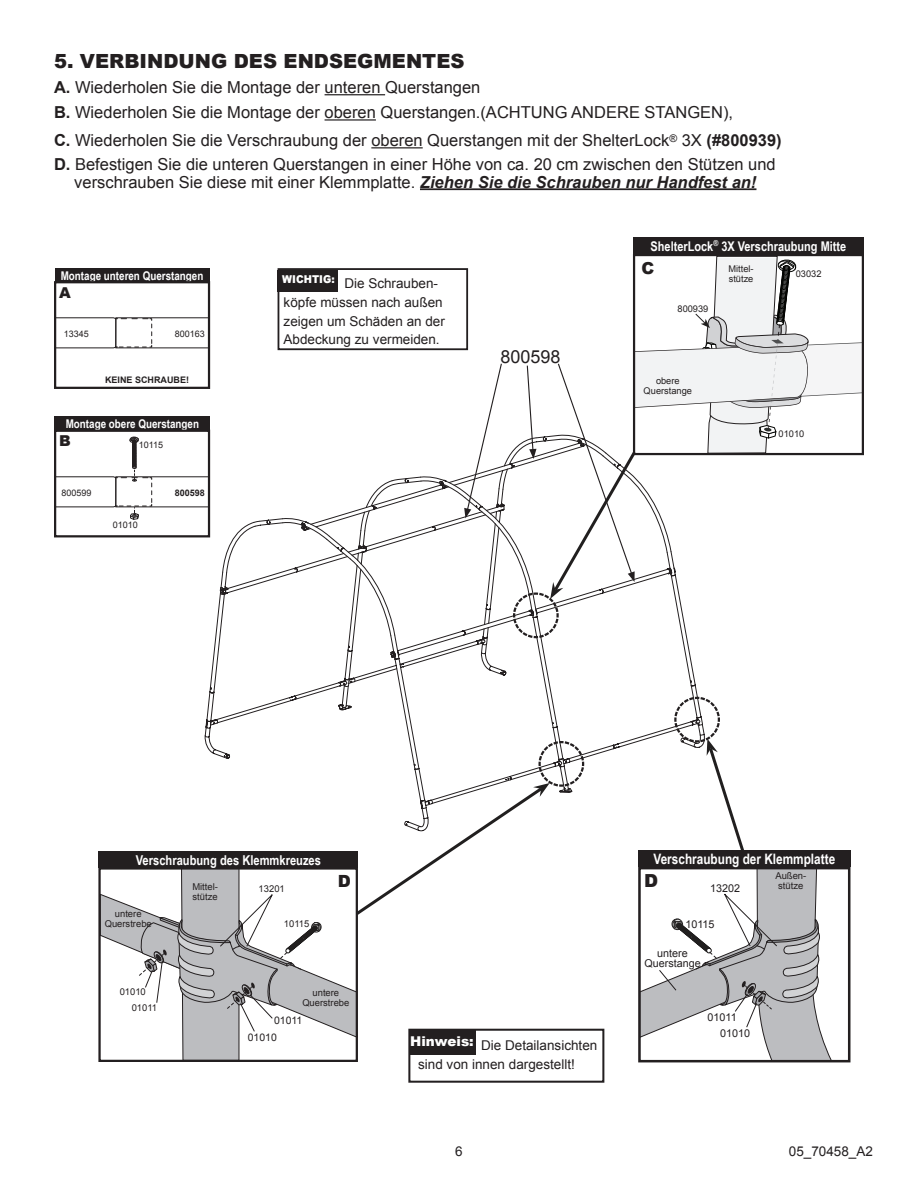
<style>
.page{position:relative;width:918px;height:1188px;background:#fff}
.page>*{position:absolute;margin:0;border:0;box-sizing:border-box;transform-origin:0 0}
.t1{font:900 19.5px "Arial";color:#231f20}
.t2{font:18px "Arial";color:#231f20}
.t3{font:900 18px "Arial";color:#231f20}
.t4{font:900 16.8px "Arial";color:#231f20}
.t5{font:16.5px/18px "Arial";color:#231f20;text-align:center}
.t6{font:900 16.5px "Arial";color:#231f20}
.t7{font:900 15px "Arial";color:#231f20}
.t8{font:700 14.4px "Arial Narrow";color:#fff}
.t9{font:700 13.65px "Arial Narrow";color:#fff}
.t10{font:13.5px/18.9px "Arial";color:#231f20}
.t11{font:900 13.5px "Arial";color:#fff}
.t12{font:700 13.35px "Arial Narrow";color:#fff}
.t13{font:700 12px "Arial Narrow";color:#fff}
.t14{font:10.8px "Arial";color:#231f20}
.t15{font:900 10.8px "Arial";color:#fff;scale:.92 1}
.t16{font:10.5px "Arial";color:#231f20}
.t17{font:9.45px/10.1px "Arial";color:#231f20;text-align:center}
.t18{font:9.3px/9.9px "Arial";color:#231f20}
.t19{font:9px "Arial";color:#231f20}
.t20{font:700 9px "Arial";color:#231f20}
.s1{font-weight:700}
.s2{font-weight:700;font-style:italic}
</style>
<div class="page">
<hr style="left:325px;top:94px;width:60px;height:1px;background:#231f20">
<hr style="left:325px;top:119px;width:51px;height:2px;background:#231f20">
<hr style="left:371px;top:147px;width:52px;height:1px;background:#231f20">
<hr style="left:420px;top:188px;width:336px;height:2px;background:#231f20">
<svg style="left:100px;top:832px;width:485px;height:229px"></svg>
<svg style="left:484px;top:363px;width:18px;height:71px"></svg>
<div style="left:55px;top:417px;width:155px;height:14px;background:#231f20"></div>
<div style="left:54px;top:430px;width:156px;height:107px;border:2px solid #231f20"></div>
<svg style="left:55px;top:436px;width:97px;height:84px"></svg>
<div style="left:55px;top:268px;width:154px;height:14px;background:#231f20"></div>
<div style="left:54px;top:281px;width:156px;height:108px;border:2px solid #231f20"></div>
<svg style="left:55px;top:317px;width:97px;height:31px"></svg>
<svg style="left:639px;top:698px;width:193px;height:365px"></svg>
<div style="left:638px;top:867px;width:212px;height:195px;border:3px solid #231f20"></div>
<div style="left:633px;top:238px;width:231px;height:17px;background:#231f20"></div>
<div style="left:638px;top:850px;width:212px;height:17px;background:#231f20"></div>
<svg style="left:204px;top:437px;width:496px;height:395px"></svg>
<svg style="left:205px;top:466px;width:493px;height:353px"></svg>
<svg style="left:209px;top:434px;width:496px;height:371px"></svg>
<svg style="left:209px;top:519px;width:272px;height:307px"></svg>
<svg style="left:371px;top:477px;width:249px;height:313px"></svg>
<svg style="left:512px;top:256px;width:351px;height:383px"></svg>
<div style="left:278px;top:268px;width:190px;height:82px;border:2px solid #231f20"></div>
<div style="left:278px;top:270px;width:60px;height:22px;background:#231f20"></div>
<div style="left:98px;top:851px;width:260px;height:17px;background:#231f20"></div>
<div style="left:408px;top:1029px;width:196px;height:54px;border:2px solid #231f20"></div>
<div style="left:409px;top:1030px;width:67px;height:25px;background:#231f20"></div>
<p class="t1" style="left:54px;top:47px;width:412px">5. VERBINDUNG DES ENDSEGMENTES</p>
<p class="t5" style="left:54px;top:78px;width:428px"><span class="s1">A.</span> Wiederholen Sie die Montage der unteren Querstangen</p>
<p class="t5" style="left:54px;top:104px;width:681px"><span class="s1">B.</span> Wiederholen Sie die Montage der oberen Querstangen.(ACHTUNG ANDERE STANGEN),</p>
<p class="t5" style="left:54px;top:131px;width:729px"><span class="s1">C.</span> Wiederholen Sie die Verschraubung der oberen Querstangen mit der ShelterLock<sup>®</sup> 3X <span class="s1">(#800939)</span></p>
<p class="t5" style="left:54px;top:155px;width:723px"><span class="s1">D.</span> Befestigen Sie die unteren Querstangen in einer Höhe von ca. 20 cm zwischen den Stützen und verschrauben Sie diese mit einer Klemmplatte. <span class="s2">Ziehen Sie die Schrauben nur Handfest an!</span></p>
<p class="t13" style="left:61px;top:266px;width:144px">Montage unteren Querstangen</p>
<p class="t7" style="left:59px;top:282px;width:13px">A</p>
<p class="t19" style="left:64px;top:328px;width:27px">13345</p>
<p class="t19" style="left:175px;top:328px;width:32px">800163</p>
<p class="t20" style="left:105px;top:374px;width:85px">KEINE SCHRAUBE!</p>
<p class="t13" style="left:66px;top:415px;width:135px">Montage obere Querstangen</p>
<p class="t7" style="left:59px;top:430px;width:13px">B</p>
<p class="t19" style="left:139px;top:439px;width:26px">10115</p>
<p class="t19" style="left:61px;top:487px;width:32px">800599</p>
<p class="t20" style="left:175px;top:487px;width:32px">800598</p>
<p class="t19" style="left:113px;top:519px;width:27px">01010</p>
<p class="t15" style="left:282px;top:272px;width:58px">WICHTIG:</p>
<p class="t10" style="left:284px;top:274px;width:163px;text-indent:61px">Die Schrauben&shy;köpfe müssen nach außen zeigen um Schäden an der<br>Abdeckung zu vermeiden.</p>
<p class="t2" style="left:501px;top:344px;width:62px">800598</p>
<p class="t12" style="left:651px;top:236px;width:197px">ShelterLock<sup>®</sup> 3X Verschraubung Mitte</p>
<p class="t6" style="left:641px;top:256px;width:14px">C</p>
<p class="t18" style="left:728px;top:264px;width:27px">Mittel&shy;stütze</p>
<p class="t18" style="left:796px;top:269px;width:27px">03032</p>
<p class="t18" style="left:678px;top:304px;width:32px">800939</p>
<p class="t18" style="left:656px;top:376px;width:25px">obere</p>
<p class="t18" style="left:644px;top:386px;width:50px">Querstange</p>
<p class="t18" style="left:779px;top:429px;width:27px">01010</p>
<p class="t9" style="left:136px;top:850px;width:187px">Verschraubung des Klemmkreuzes</p>
<p class="t17" style="left:115px;top:909px;width:28px">untere</p>
<p class="t17" style="left:105px;top:919px;width:49px">Querstrebe</p>
<p class="t17" style="left:192px;top:882px;width:27px">Mittel-</p>
<p class="t17" style="left:259px;top:883px;width:28px">13201</p>
<p class="t17" style="left:193px;top:892px;width:27px">stütze</p>
<p class="t17" style="left:284px;top:919px;width:27px">10115</p>
<p class="t4" style="left:338px;top:869px;width:15px">D</p>
<p class="t17" style="left:120px;top:987px;width:28px">01010</p>
<p class="t17" style="left:132px;top:1003px;width:27px">01011</p>
<p class="t17" style="left:313px;top:987px;width:28px">untere</p>
<p class="t17" style="left:302px;top:998px;width:49px">Querstrebe</p>
<p class="t16" style="left:274px;top:1013px;width:30px">01011</p>
<p class="t16" style="left:248px;top:1031px;width:31px">01010</p>
<p class="t11" style="left:410px;top:1032px;width:65px">Hinweis:</p>
<p class="t10" style="left:418px;top:1036px;width:181px;text-indent:63px">Die Detailansichten sind von innen dargestellt!</p>
<p class="t8" style="left:653px;top:848px;width:183px">Verschraubung der Klemmplatte</p>
<p class="t3" style="left:644px;top:868px;width:16px">D</p>
<p class="t14" style="left:710px;top:881px;width:32px">13202</p>
<p class="t17" style="left:775px;top:871px;width:33px">Außen&shy;stütze</p>
<p class="t14" style="left:685px;top:917px;width:31px">10115</p>
<p class="t14" style="left:657px;top:946px;width:32px">untere</p>
<p class="t14" style="left:644px;top:957px;width:58px">Querstange</p>
<p class="t14" style="left:708px;top:1010px;width:31px">01011</p>
<p class="t14" style="left:720px;top:1027px;width:32px">01010</p>
<p class="t10" style="left:455px;top:1142px;width:9px">6</p>
<p class="t10" style="left:789px;top:1142px;width:86px">05_70458_A2</p>
</div>
